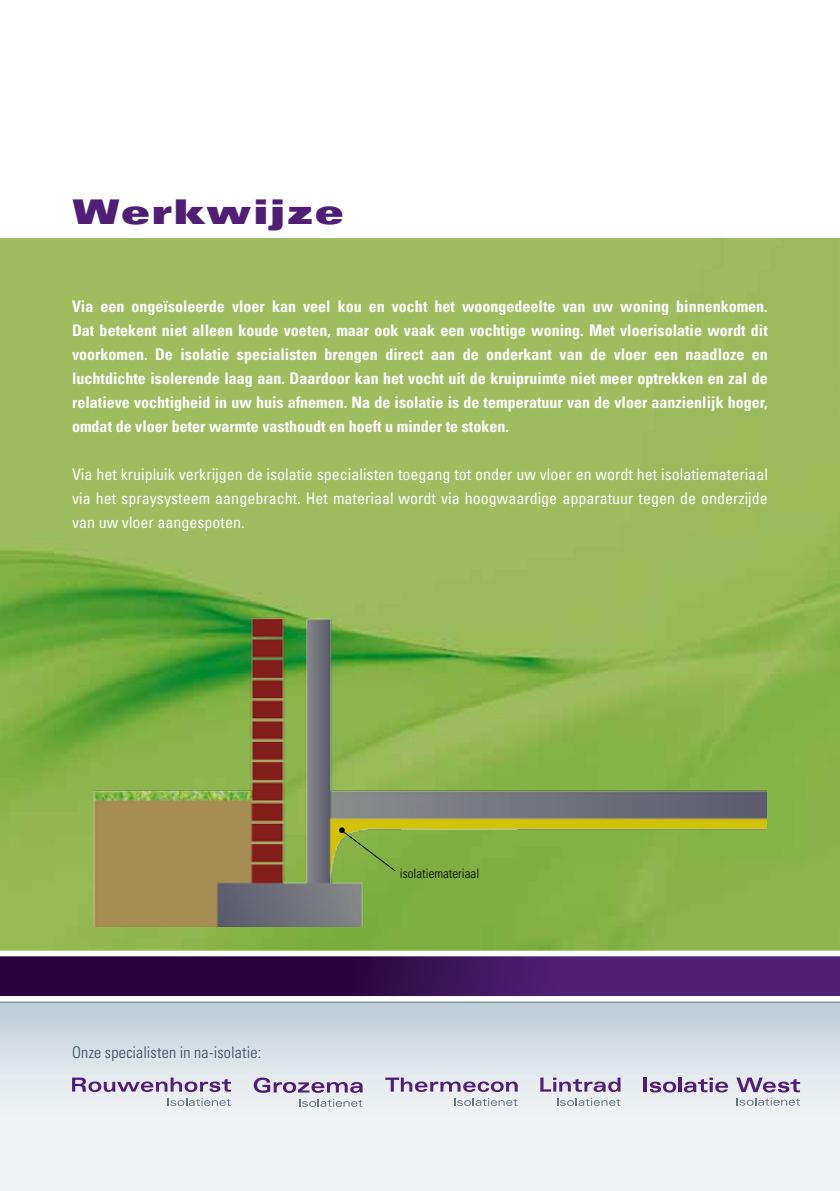
<style>
.page{position:relative;width:840px;height:1191px;background:#fff}
.page>*{position:absolute;margin:0;border:0;box-sizing:border-box;transform-origin:0 0}
.t1{font:34px "Univers LT Std X Black Ex";letter-spacing:.05em;color:#501f75}
.t2{font:700 condensed 16px/24px "Univers LT Std";color:#fff;text-align:justify}
.t3{font:condensed 16px/24px "Univers LT Std";color:#fff;text-align:justify}
.t4{font:300 condensed 16px "Univers LT Std";letter-spacing:.015em;color:#344b57}
.t5{font:300 condensed 13px "Univers LT Std";color:#000}
</style>
<div class="page">
<div style="left:0;top:996px;width:839px;height:195px;background:#f0f3f4"></div>
<div style="left:0;top:1001px;width:839px;height:144px;background:linear-gradient(to bottom,#c0d0d8,#faf9f9)"></div>
<svg style="left:0;top:956px;width:839px;height:40px;background:#3d1258"></svg>
<div style="left:0;top:996px;width:839px;height:5px;background:#fff"></div>
<hr style="left:0;top:1001px;width:839px;height:1px;background:#67757e">
<img style="left:0;top:238px;width:839px;height:712px">
<img style="left:71px;top:595px;width:694px;height:331px">
<svg style="left:339px;top:827px;width:57px;height:44px;background:#85ac3f"></svg>
<svg style="left:253px;top:1077px;width:109px;height:15px"></svg>
<svg style="left:299px;top:1098px;width:63px;height:9px"></svg>
<svg style="left:540px;top:1077px;width:80px;height:15px"></svg>
<svg style="left:556px;top:1098px;width:64px;height:8px"></svg>
<svg style="left:385px;top:1077px;width:132px;height:15px"></svg>
<svg style="left:454px;top:1098px;width:63px;height:8px"></svg>
<svg style="left:72px;top:1077px;width:159px;height:15px"></svg>
<svg style="left:167px;top:1098px;width:63px;height:8px"></svg>
<hr style="left:643px;top:1077px;width:3px;height:15px;background:#501f75">
<svg style="left:649px;top:1081px;width:26px;height:11px"></svg>
<hr style="left:678px;top:1077px;width:3px;height:15px;background:#501f75">
<svg style="left:683px;top:1077px;width:44px;height:15px"></svg>
<svg style="left:736px;top:1077px;width:63px;height:28px"></svg>
<h1 class="t1" style="left:72px;top:191px;width:273px">Werkwijze</h1>
<p class="t2" style="left:72px;top:294px;width:697px">Via een ongeïsoleerde vloer kan veel kou en vocht het woongedeelte van uw woning binnenkomen.<br>Dat betekent niet alleen koude voeten, maar ook vaak een vochtige woning. Met vloerisolatie wordt dit voorkomen. De isolatie specialisten brengen direct aan de onderkant van de vloer een naadloze en luchtdichte isolerende laag aan. Daardoor kan het vocht uit de kruipruimte niet meer optrekken en zal de relatieve vochtigheid in uw huis afnemen. Na de isolatie is de temperatuur van de vloer aanzienlijk hoger, omdat de vloer beter warmte vasthoudt en hoeft u minder te stoken.</p>
<p class="t3" style="left:72px;top:462px;width:697px">Via het kruipluik verkrijgen de isolatie specialisten toegang tot onder uw vloer en wordt het isolatiemateriaal via het spraysysteem aangebracht. Het materiaal wordt via hoogwaardige apparatuur tegen de onderzijde van uw vloer aangespoten.</p>
<p class="t4" style="left:72px;top:1043px;width:190px">Onze specialisten in na-isolatie:</p>
<p class="t5" style="left:399px;top:865px;width:81px">isolatiemateriaal</p>
</div>
